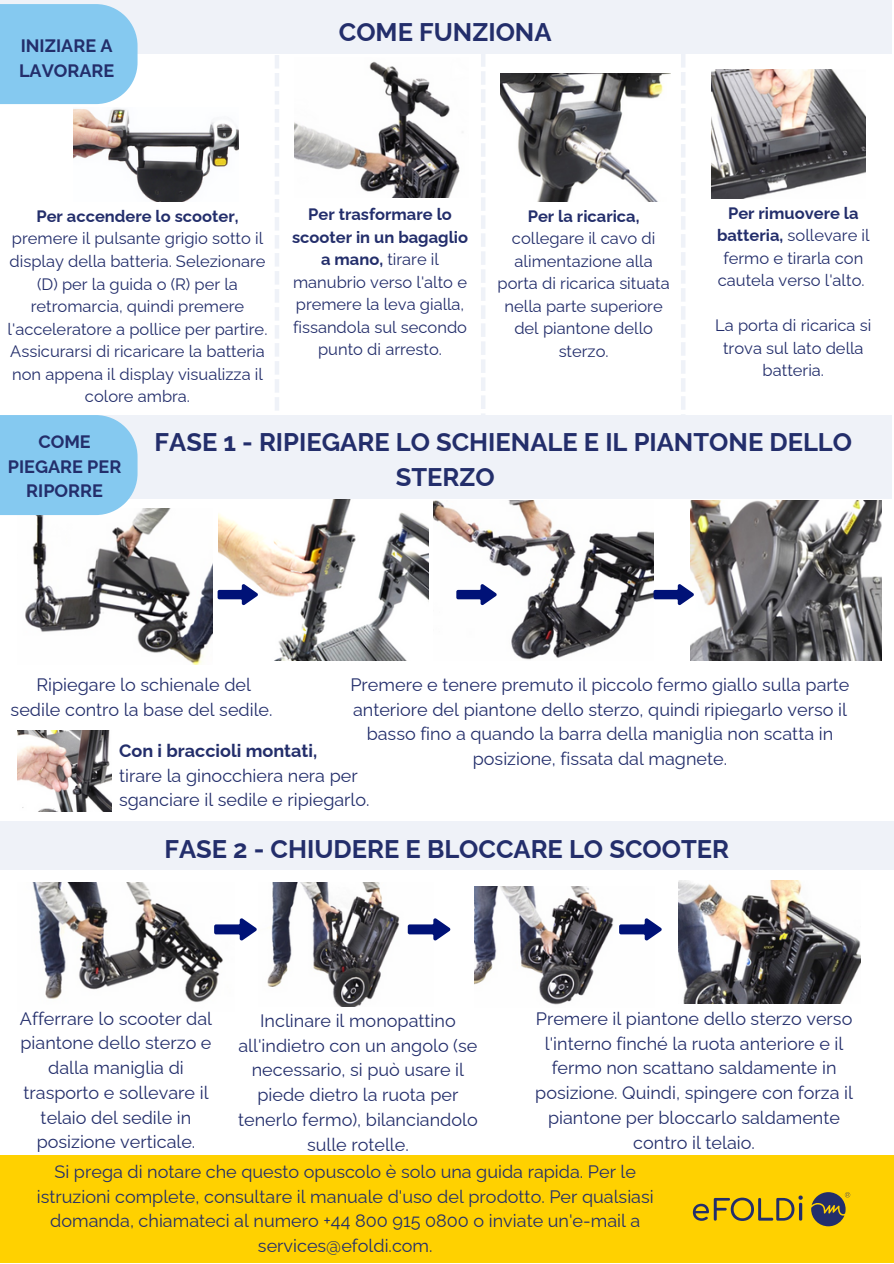
<style>
.page{position:relative;width:894px;height:1264px;background:#fff}
.page>*{position:absolute;margin:0;border:0;box-sizing:border-box;transform-origin:0 0}
.t1{font:700 25.5px/34.8px "Raleway";color:#232e6b}
.t2{font:18px/24.8px "Raleway";color:#232e6b;text-align:center}
.t3{font:700 18px/24.8px "Raleway";color:#232e6b;text-align:center}
.t4{font:16.5px/22.5px "Raleway";color:#232e6b;text-align:center}
.s1{font-weight:700}
</style>
<div class="page">
<img style="left:711px;top:70px;width:154px;height:128px">
<img style="left:74px;top:108px;width:164px;height:93px">
<img style="left:294px;top:61px;width:169px;height:137px">
<img style="left:25px;top:508px;width:187px;height:156px">
<img style="left:218px;top:498px;width:210px;height:162px">
<img style="left:433px;top:500px;width:220px;height:160px">
<img style="left:32px;top:882px;width:191px;height:120px">
<img style="left:474px;top:886px;width:140px;height:119px">
<div style="left:0;top:0;width:891px;height:53px;background:#eff2f8"></div>
<svg style="left:275px;top:55px;width:4px;height:356px"></svg>
<div style="left:0;top:415px;width:891px;height:83px;background:#eff2f8"></div>
<img style="left:690px;top:500px;width:191px;height:161px">
<img style="left:267px;top:882px;width:133px;height:124px">
<div style="left:0;top:1155px;width:893px;height:108px;background:#ffd100"></div>
<svg style="left:217px;top:583px;width:41px;height:22px"></svg>
<svg style="left:456px;top:583px;width:40px;height:22px"></svg>
<svg style="left:653px;top:583px;width:41px;height:22px"></svg>
<svg style="left:214px;top:917px;width:43px;height:24px"></svg>
<svg style="left:407px;top:918px;width:43px;height:23px"></svg>
<svg style="left:619px;top:918px;width:42px;height:23px"></svg>
<div style="left:0;top:821px;width:893px;height:49px;background:#eff2f8"></div>
<svg style="left:481px;top:53px;width:4px;height:362px"></svg>
<svg style="left:681px;top:54px;width:4px;height:361px"></svg>
<img style="left:17px;top:730px;width:95px;height:81px">
<img style="left:500px;top:73px;width:170px;height:129px">
<img style="left:678px;top:880px;width:182px;height:123px">
<svg style="left:692px;top:1195px;width:110px;height:25px"></svg>
<svg style="left:811px;top:1192px;width:39px;height:34px"></svg>
<div style="left:0;top:415px;width:137px;height:100px;background:#85c9f0"></div>
<div style="left:0;top:4px;width:137px;height:100px;background:#85c9f0"></div>
<p class="t3" style="left:19px;top:33px;width:97px;text-align:left">INIZIARE A<br>LAVORARE</p>
<h1 class="t1" style="left:339px;top:14px;width:214px">COME FUNZIONA</h1>
<p class="t4" style="left:8px;top:205px;width:261px"><span class="s1">Per accendere lo scooter, </span>premere il pulsante grigio sotto il display della batteria. Selezionare (D) per la guida o (R) per la retromarcia, quindi premere l'acceleratore a pollice per partire.</p>
<p class="t4" style="left:10px;top:340px;width:256px">Assicurarsi di ricaricare la batteria non appena il display visualizza il colore ambra.</p>
<p class="t4" style="left:292px;top:203px;width:177px"><span class="s1">Per trasformare lo scooter in un bagaglio a mano,</span> tirare il manubrio verso l'alto e premere la leva gialla, fissandola sul secondo punto di arresto.</p>
<p class="t4" style="left:497px;top:204px;width:173px"><span class="s1">Per la ricarica, </span>collegare il cavo di alimentazione alla porta di ricarica situata nella parte superiore del piantone dello sterzo.</p>
<p class="t4" style="left:716px;top:202px;width:154px"><span class="s1">Per rimuovere la batteria,</span> sollevare il fermo e tirarla con cautela verso l'alto.</p>
<p class="t4" style="left:715px;top:314px;width:157px">La porta di ricarica si trova sul lato della batteria.</p>
<p class="t3" style="left:8px;top:429px;width:115px">COME<br>PIEGARE PER<br>RIPORRE</p>
<h2 class="t1" style="left:395px;top:425px;width:458px;text-indent:-241px">FASE 1 - RIPIEGARE LO SCHIENALE E IL PIANTONE DELLO<br>STERZO</h2>
<p class="t2" style="left:11px;top:672px;width:263px">Ripiegare lo schienale del sedile contro la base del sedile.</p>
<p class="t2" style="left:350px;top:672px;width:500px">Premere e tenere premuto il piccolo fermo giallo sulla parte anteriore del piantone dello sterzo, quindi ripiegarlo verso il basso fino a quando la barra della maniglia non scatta in posizione, fissata dal magnete.</p>
<h2 class="t3" style="left:119px;top:738px;width:199px">Con i braccioli montati,</h2>
<h1 class="t2" style="left:119px;top:762px;width:252px;text-align:left">tirare la ginocchiera nera per sganciare il sedile e ripiegarlo.</h1>
<p class="t1" style="left:164px;top:831px;width:566px">FASE 2 - CHIUDERE E BLOCCARE LO SCOOTER</p>
<p class="t2" style="left:20px;top:1005px;width:194px">Afferrare lo scooter dal piantone dello sterzo e dalla maniglia di trasporto e sollevare il telaio del sedile in posizione verticale.</p>
<p class="t2" style="left:238px;top:1008px;width:241px">Inclinare il monopattino all'indietro con un angolo (se necessario, si può usare il piede dietro la ruota per tenerlo fermo), bilanciandolo sulle rotelle.</p>
<p class="t2" style="left:535px;top:1006px;width:319px">Premere il piantone dello sterzo verso l'interno finché la ruota anteriore e il fermo non scattano saldamente in posizione. Quindi, spingere con forza il piantone per bloccarlo saldamente contro il telaio.</p>
<p class="t2" style="left:37px;top:1159px;width:618px">Si prega di notare che questo opuscolo è solo una guida rapida. Per le istruzioni complete, consultare il manuale d'uso del prodotto. Per qualsiasi domanda, chiamateci al numero +44 800 915 0800 o inviate un'e-mail a services@efoldi.com.</p>
</div>
